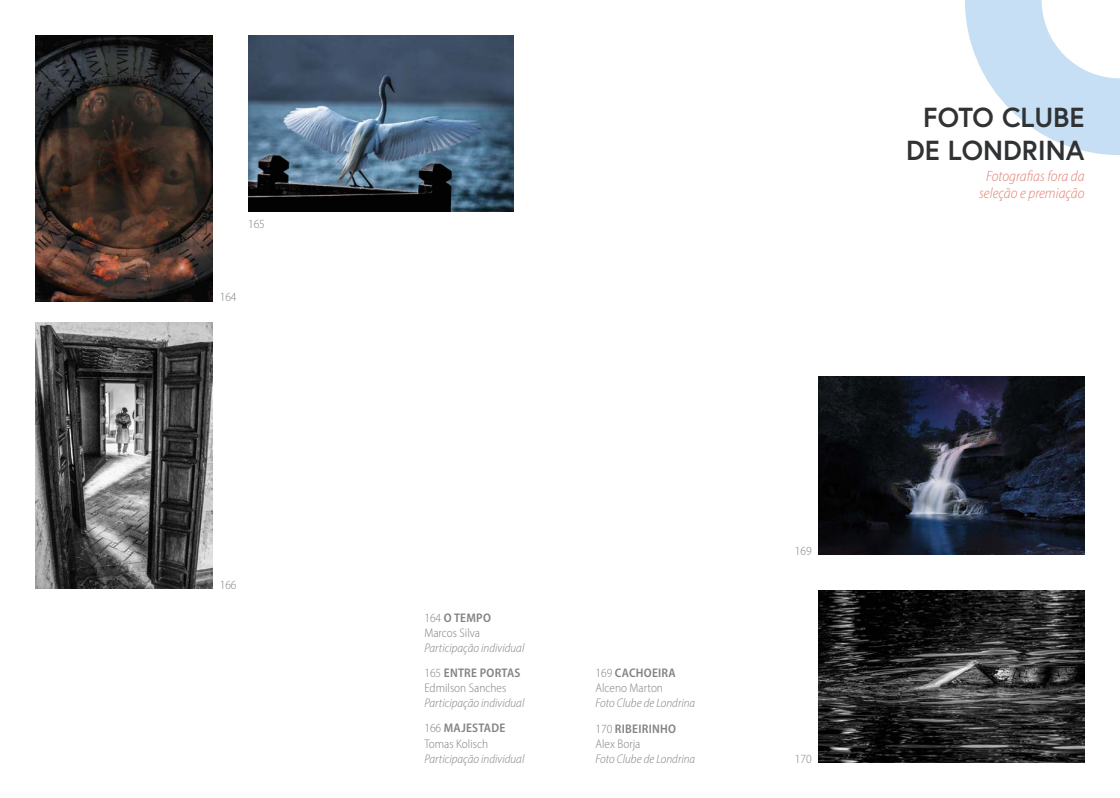
<style>
.page{position:relative;width:1120px;height:798px;background:#fff}
.page>*{position:absolute;margin:0;border:0;box-sizing:border-box;transform-origin:0 0}
.t1{font:700 27.5px/33px "Europa";color:#303234;text-align:right}
.t2{font:italic 300 semi-condensed 15px/17.5px "Myriad Pro";color:#df8074;text-align:center}
.t3{font:300 semi-condensed 12.5px/15px "Myriad Pro";color:#808285}
.t4{font:italic 300 semi-condensed 12.5px/25px "Myriad Pro";color:#808285}
.s1{font-weight:600}
.s2{font-style:normal}
.s3{font-weight:600;font-style:normal}
</style>
<div class="page">
<svg style="left:965px;top:0;width:155px;height:155px"></svg>
<img style="left:35px;top:322px;width:178px;height:266px">
<img style="left:248px;top:35px;width:266px;height:176px">
<img style="left:35px;top:35px;width:178px;height:266px">
<img style="left:819px;top:376px;width:265px;height:178px">
<img style="left:819px;top:590px;width:265px;height:172px">
<p class="t3" style="left:248px;top:216px;width:18px">165</p>
<p class="t3" style="left:220px;top:289px;width:18px">164</p>
<p class="t3" style="left:220px;top:576px;width:18px">166</p>
<h1 class="t1" style="left:906px;top:100px;width:180px">FOTO CLUBE<br>DE LONDRINA</h1>
<p class="t2" style="left:979px;top:167px;width:107px">Fotografias fora da seleção e premiação</p>
<p class="t3" style="left:424px;top:610px;width:68px">164 <span class="s1">O TEMPO<br></span>Marcos Silva</p>
<p class="t4" style="left:424px;top:635px;width:101px">Participação individual</p>
<p class="t3" style="left:424px;top:665px;width:98px">165 <span class="s1">ENTRE PORTAS<br></span>Edmilson Sanches</p>
<p class="t4" style="left:424px;top:690px;width:101px">Participação individual<br><span class="s2">166</span> <span class="s3">MAJESTADE</span></p>
<p class="t3" style="left:424px;top:735px;width:65px">Tomas Kolisch</p>
<p class="t4" style="left:424px;top:745px;width:101px">Participação individual</p>
<p class="t3" style="left:595px;top:665px;width:82px">169 <span class="s1">CACHOEIRA<br></span>Alceno Marton</p>
<p class="t4" style="left:595px;top:690px;width:101px">Foto Clube de Londrina</p>
<p class="t3" style="left:595px;top:720px;width:82px">170 <span class="s1">RIBEIRINHO<br></span>Alex Borja</p>
<p class="t4" style="left:595px;top:745px;width:101px">Foto Clube de Londrina</p>
<p class="t3" style="left:795px;top:542px;width:18px">169</p>
<p class="t3" style="left:795px;top:750px;width:18px">170</p>
</div>
